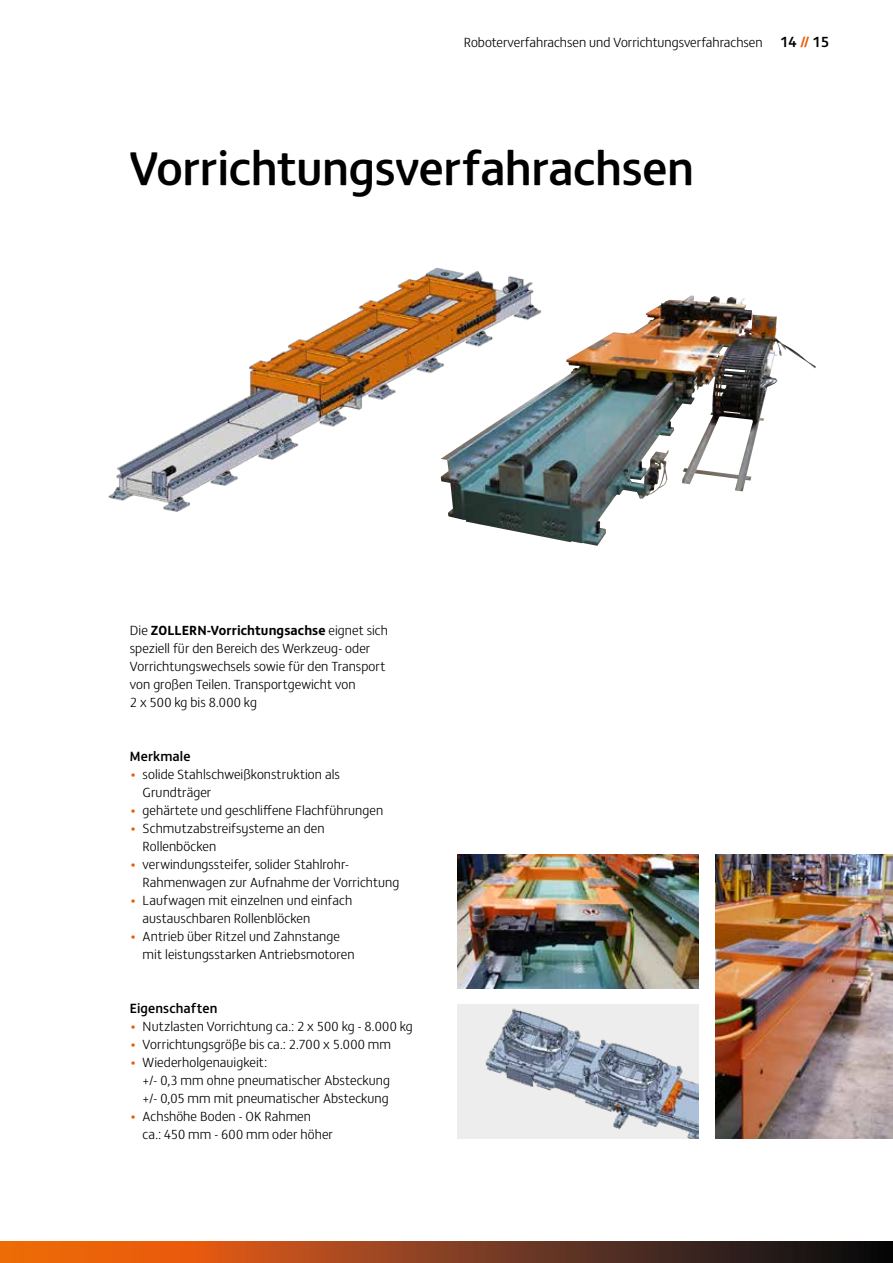
<style>
.page{position:relative;width:893px;height:1263px;background:#fff}
.page>*{position:absolute;margin:0;border:0;box-sizing:border-box;transform-origin:0 0}
.t1{font:500 48px "FS Matthew";letter-spacing:-.015em;color:#000}
.t2{font:500 13.65px "FS Matthew";letter-spacing:.005em;color:#000}
.t3{font:300 13.5px/18px "FS Matthew";letter-spacing:.005em;color:#000}
.s1{font-weight:500;font-size:15px}
.s2{font-weight:500;font-size:15px;color:#ea5a0c}
.s3{font-weight:700}
.s4{color:#ea5a0c}
</style>
<div class="page">
<div style="left:457px;top:1005px;width:241px;height:134px;background:#ededed"></div>
<img style="left:457px;top:854px;width:241px;height:135px">
<img style="left:715px;top:854px;width:178px;height:285px">
<img style="left:448px;top:300px;width:368px;height:246px">
<img style="left:471px;top:1004px;width:227px;height:135px">
<img style="left:108px;top:268px;width:448px;height:243px">
<svg style="left:0;top:1242px;width:893px;height:21px;background:#873e18"></svg>
<p class="t3" style="left:464px;top:33px;width:367px">Roboterverfahrachsen und Vorrichtungsverfahrachsen <span class="s1">14</span> <span class="s2">//</span> <span class="s1">15</span></p>
<h1 class="t1" style="left:129px;top:130px;width:566px">Vorrichtungsverfahrachsen</h1>
<p class="t3" style="left:130px;top:620px;width:260px">Die <span class="s3">ZOLLERN-Vorrichtungsachse</span> eignet sich speziell für den Bereich des Werkzeug- oder Vorrichtungswechsels sowie für den Transport von großen Teilen. Transportgewicht von<br>2 x 500 kg bis 8.000 kg</p>
<p class="t2" style="left:130px;top:745px;width:62px">Merkmale</p>
<p class="t3" style="left:143px;top:764px;width:199px;text-indent:-13px"><span class="s4">•</span> solide Stahlschweißkonstruktion als<br>Grundträger</p>
<p class="t3" style="left:130px;top:800px;width:255px"><span class="s4">•</span> gehärtete und geschliffene Flachführungen</p>
<p class="t3" style="left:143px;top:818px;width:183px;text-indent:-13px"><span class="s4">•</span> Schmutzabstreifsysteme an den<br>Rollenböcken</p>
<p class="t3" style="left:143px;top:854px;width:258px;text-indent:-13px"><span class="s4">•</span> verwindungssteifer, solider Stahlrohr-<br>Rahmenwagen zur Aufnahme der Vorrichtung</p>
<p class="t3" style="left:143px;top:890px;width:211px;text-indent:-13px"><span class="s4">•</span> Laufwagen mit einzelnen und einfach austauschbaren Rollenblöcken</p>
<p class="t3" style="left:143px;top:926px;width:213px;text-indent:-13px"><span class="s4">•</span> Antrieb über Ritzel und Zahnstange mit leistungsstarken Antriebsmotoren</p>
<p class="t2" style="left:130px;top:997px;width:89px">Eigenschaften</p>
<p class="t3" style="left:130px;top:1016px;width:284px"><span class="s4">•</span> Nutzlasten Vorrichtung ca.: 2 x 500 kg - 8.000 kg</p>
<p class="t3" style="left:130px;top:1034px;width:263px"><span class="s4">•</span> Vorrichtungsgröße bis ca.: 2.700 x 5.000 mm</p>
<p class="t3" style="left:143px;top:1052px;width:249px;text-indent:-13px"><span class="s4">•</span> Wiederholgenauigkeit:<br>+/- 0,3 mm ohne pneumatischer Absteckung +/- 0,05 mm mit pneumatischer Absteckung</p>
<p class="t3" style="left:143px;top:1106px;width:192px;text-indent:-13px"><span class="s4">•</span> Achshöhe Boden - OK Rahmen<br>ca.: 450 mm - 600 mm oder höher</p>
</div>
